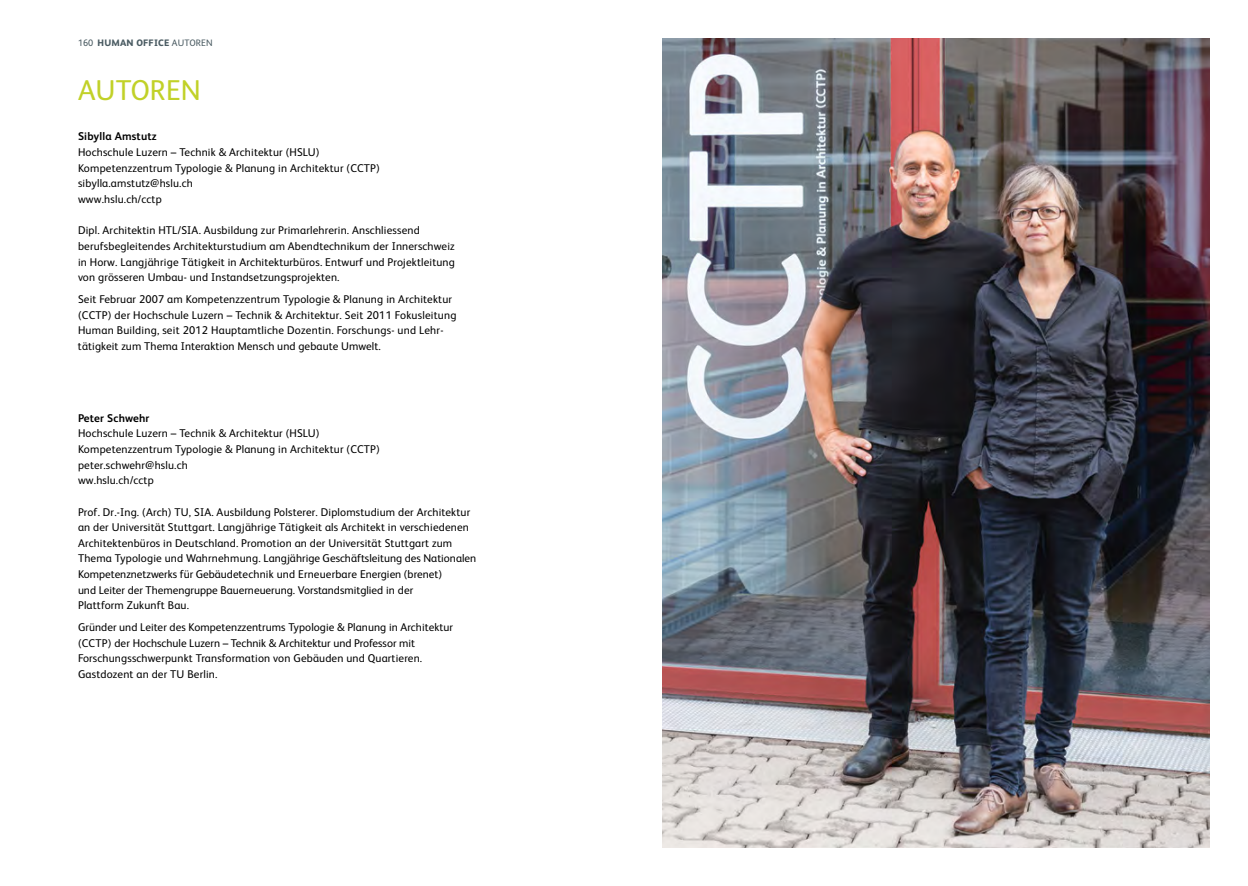
<style>
.page{position:relative;width:1248px;height:886px;background:#fff}
.page>*{position:absolute;margin:0;border:0;box-sizing:border-box;transform-origin:0 0}
.t1{font:28.75px "FS Albert";letter-spacing:.005em;color:#c1d128}
.t2{font:11.25px/15.6px "FS Albert";letter-spacing:.015em;color:#000}
.t3{font:700 11.25px "FS Albert";letter-spacing:.015em;color:#000}
.t4{font:800 9.38px "FS Albert";letter-spacing:.02em;color:#4a5b62}
.s1{font-weight:400}
</style>
<div class="page">
<img style="left:663px;top:39px;width:545px;height:808px">
<p class="t4" style="left:78px;top:36px;width:136px"><span class="s1">160</span> HUMAN OFFICE <span class="s1">AUTOREN</span></p>
<h1 class="t1" style="left:78px;top:71px;width:124px">AUTOREN</h1>
<p class="t3" style="left:78px;top:129px;width:80px">Sibylla Amstutz</p>
<p class="t2" style="left:78px;top:144px;width:303px">Hochschule Luzern – Technik &amp; Architektur (HSLU)<br>Kompetenzzentrum Typologie &amp; Planung in Architektur (CCTP) sibylla.amstutz@hslu.ch<br>www.hslu.ch/cctp</p>
<p class="t2" style="left:78px;top:222px;width:378px">Dipl. Architektin HTL/SIA. Ausbildung zur Primarlehrerin. Anschliessend berufsbegleitendes Architekturstudium am Abendtechnikum der Innerschweiz in Horw. Langjährige Tätigkeit in Architekturbüros. Entwurf und Projektleitung von grösseren Umbau- und Instandsetzungsprojekten.</p>
<p class="t2" style="left:78px;top:291px;width:380px">Seit Februar 2007 am Kompetenzzentrum Typologie &amp; Planung in Architektur (CCTP) der Hochschule Luzern – Technik &amp; Architektur. Seit 2011 Fokusleitung Human Building, seit 2012 Hauptamtliche Dozentin. Forschungs- und Lehr&shy;tätigkeit zum Thema Interaktion Mensch und gebaute Umwelt.</p>
<p class="t3" style="left:78px;top:410px;width:73px">Peter Schwehr</p>
<p class="t2" style="left:78px;top:425px;width:303px">Hochschule Luzern – Technik &amp; Architektur (HSLU)<br>Kompetenzzentrum Typologie &amp; Planung in Architektur (CCTP) peter.schwehr@hslu.ch<br>ww.hslu.ch/cctp</p>
<p class="t2" style="left:78px;top:503px;width:399px">Prof. Dr.-Ing. (Arch) TU, SIA. Ausbildung Polsterer. Diplomstudium der Architektur an der Universität Stuttgart. Langjährige Tätigkeit als Architekt in verschiedenen Architektenbüros in Deutschland. Promotion an der Universität Stuttgart zum Thema Typologie und Wahrnehmung. Langjährige Geschäftsleitung des Nationalen Kompetenznetzwerks für Gebäudetechnik und Erneuerbare Energien (brenet)<br>und Leiter der Themengruppe Bauerneuerung. Vorstandsmitglied in der<br>Plattform Zukunft Bau.</p>
<p class="t2" style="left:78px;top:619px;width:376px">Gründer und Leiter des Kompetenzzentrums Typologie &amp; Planung in Architektur (CCTP) der Hochschule Luzern – Technik &amp; Architektur und Professor mit Forschungsschwerpunkt Transformation von Gebäuden und Quartieren.<br>Gastdozent an der TU Berlin.</p>
</div>
